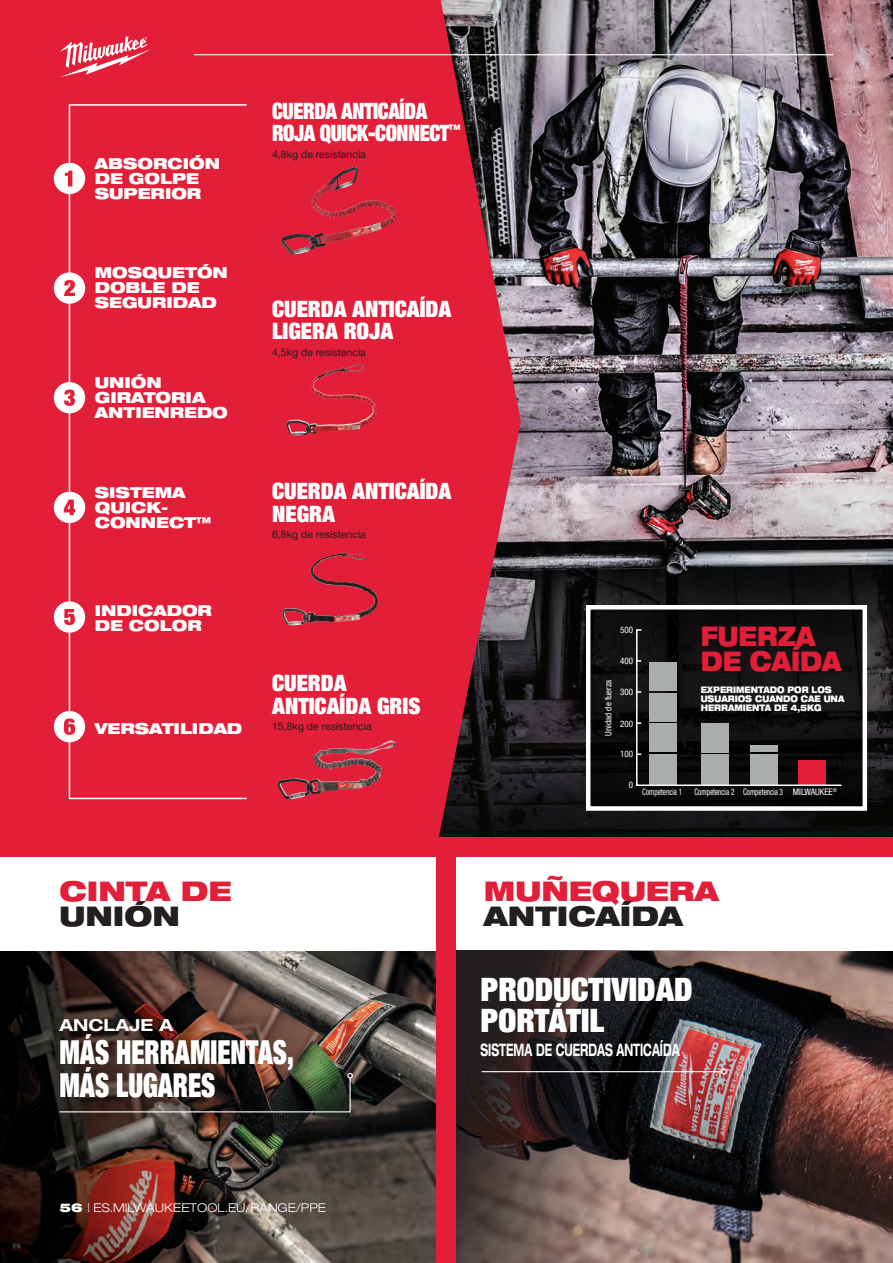
<style>
.page{position:relative;width:893px;height:1263px;background:#fff}
.page>*{position:absolute;margin:0;border:0;box-sizing:border-box;transform-origin:0 0}
.t1{font:900 condensed 33px/33.2px "Helvetica Neue LTW1 G";color:#fff;scale:.8 1}
.t2{font:900 condensed 32.25px/30.5px "Helvetica Neue LTW1 G";color:#fff}
.t3{font:900 expanded 27px "Helvetica Neue LTW1 G";color:#e21e38}
.t4{font:900 expanded 27px "Helvetica Neue LTW1 G";color:#231f20}
.t5{font:900 expanded 27px/25.5px "Helvetica Neue LTW1 G";color:#e21e38;scale:.8 1}
.t6{font:900 condensed 22.5px/22.5px "Helvetica Neue LTW1 G";color:#fff}
.t7{font:900 condensed 22.5px/22.5px "Helvetica Neue LTW1 G";letter-spacing:-.02em;color:#fff;scale:.9 1}
.t8{font:700 expanded 17.1px "Helvetica Neue LTW1 G";color:#fff;scale:.56 1}
.t9{font:700 expanded 16.5px "Helvetica Neue LTW1 G";color:#fff}
.t10{font:900 expanded 15px/15px "Helvetica Neue LTW1 G";color:#fff}
.t11{font:300 expanded 12px "Helvetica Neue LTW1 G";color:#fff}
.t12{font:10.5px "Helvetica Neue LTW1 G";color:#231f20}
.t13{font:900 expanded 9px/9px "Helvetica Neue LTW1 G";color:#fff;scale:.8 1}
.t14{font:condensed 9px "Helvetica Neue LTW1 G";color:#fff;scale:.8 1}
.t15{font:condensed 9px "Helvetica Neue LTW1 G";color:#fff}
.s1{font-weight:900}
</style>
<div class="page">
<img style="left:521px;top:0;width:372px;height:837px">
<svg style="left:0;top:0;width:521px;height:837px;background:#d5223a"></svg>
<div style="left:69px;top:104px;width:178px;height:695px;border:2px solid #fff"></div>
<svg style="left:60px;top:36px;width:91px;height:41px"></svg>
<hr style="left:194px;top:54px;width:639px;height:1px;background:#fff">
<img style="left:281px;top:167px;width:115px;height:88px">
<div style="left:0;top:837px;width:893px;height:19px;background:#e21e38"></div>
<div style="left:54px;top:163px;width:31px;height:31px;background:#fff;border-radius:50%"></div>
<svg style="left:65px;top:170px;width:7px;height:16px"></svg>
<div style="left:54px;top:492px;width:31px;height:31px;background:#fff;border-radius:50%"></div>
<svg style="left:64px;top:499px;width:11px;height:16px"></svg>
<div style="left:54px;top:272px;width:31px;height:32px;background:#fff;border-radius:50%"></div>
<svg style="left:64px;top:280px;width:11px;height:16px"></svg>
<div style="left:54px;top:382px;width:31px;height:31px;background:#fff;border-radius:50%"></div>
<svg style="left:64px;top:390px;width:11px;height:16px"></svg>
<div style="left:54px;top:711px;width:31px;height:31px;background:#fff;border-radius:50%"></div>
<svg style="left:64px;top:718px;width:11px;height:17px"></svg>
<div style="left:54px;top:601px;width:31px;height:32px;background:#fff;border-radius:50%"></div>
<svg style="left:64px;top:609px;width:11px;height:16px"></svg>
<img style="left:310px;top:365px;width:49px;height:34px">
<img style="left:310px;top:552px;width:37px;height:34px">
<img style="left:314px;top:741px;width:75px;height:28px">
<img style="left:0;top:952px;width:436px;height:311px">
<img style="left:455px;top:950px;width:438px;height:313px">
<div style="left:436px;top:837px;width:19px;height:426px;background:#e21e38"></div>
<div style="left:588px;top:607px;width:277px;height:202px;background:linear-gradient(to bottom,#131113,#080708)"></div>
<div style="left:586px;top:605px;width:281px;height:206px;border:4px solid #fff"></div>
<svg style="left:635px;top:628px;width:208px;height:159px;background:#322e2f"></svg>
<svg style="left:58px;top:1073px;width:295px;height:40px;background:#363028"></svg>
<hr style="left:482px;top:1071px;width:240px;height:1px;background:#fff">
<svg style="left:721px;top:1069px;width:6px;height:5px"></svg>
<p class="t10" style="left:95px;top:155px;width:127px">ABSORCIÓN<br>DE GOLPE<br>SUPERIOR</p>
<p class="t10" style="left:95px;top:265px;width:135px">MOSQUETÓN<br>DOBLE DE<br>SEGURIDAD</p>
<p class="t10" style="left:95px;top:374px;width:135px">UNIÓN<br>GIRATORIA<br>ANTIENREDO</p>
<p class="t10" style="left:95px;top:485px;width:118px">SISTEMA<br>QUICK-<br>CONNECT™</p>
<p class="t10" style="left:95px;top:602px;width:119px">INDICADOR<br>DE COLOR</p>
<p class="t10" style="left:95px;top:721px;width:149px">VERSATILIDAD</p>
<h3 class="t7" style="left:272px;top:99px;width:211px">CUERDA ANTICAÍDA<br>ROJA QUICK-CONNECT<sup>™</sup></h3>
<p class="t12" style="left:272px;top:147px;width:95px">4,8kg de resistencia</p>
<h3 class="t6" style="left:272px;top:297px;width:181px">CUERDA ANTICAÍDA<br>LIGERA ROJA</h3>
<p class="t12" style="left:272px;top:346px;width:95px">4,5kg de resistencia</p>
<h3 class="t6" style="left:272px;top:479px;width:181px">CUERDA ANTICAÍDA<br>NEGRA</h3>
<p class="t12" style="left:272px;top:528px;width:95px">6,8kg de resistencia</p>
<h3 class="t6" style="left:272px;top:671px;width:150px">CUERDA<br>ANTICAÍDA GRIS</h3>
<p class="t12" style="left:272px;top:720px;width:101px">15,8kg de resistencia</p>
<p class="t15" style="left:603px;top:736px;width:58px;rotate:-90deg">Unidad de fuerza</p>
<p class="t15" style="left:620px;top:624px;width:14px">500</p>
<p class="t15" style="left:620px;top:656px;width:14px">400</p>
<p class="t15" style="left:620px;top:687px;width:14px">300</p>
<p class="t15" style="left:620px;top:718px;width:14px">200</p>
<p class="t15" style="left:620px;top:749px;width:14px">100</p>
<p class="t15" style="left:629px;top:780px;width:6px">0</p>
<h3 class="t5" style="left:701px;top:622px;width:178px">FUERZA<br>DE CAÍDA</h3>
<p class="t13" style="left:701px;top:685px;width:181px">EXPERIMENTADO POR LOS<br>USUARIOS CUANDO CAE UNA<br>HERRAMIENTA DE 4,5KG</p>
<p class="t14" style="left:642px;top:786px;width:51px">Competencia 1</p>
<p class="t14" style="left:694px;top:786px;width:179px">Competencia 2 Competencia 3 MILWAUKEE<sup>®</sup></p>
<h3 class="t3" style="left:59px;top:874px;width:174px">CINTA DE</h3>
<h3 class="t4" style="left:59px;top:899px;width:122px">UNIÓN</h3>
<p class="t9" style="left:59px;top:1014px;width:115px">ANCLAJE A</p>
<h3 class="t3" style="left:484px;top:874px;width:236px">MUÑEQUERA</h3>
<h3 class="t4" style="left:484px;top:899px;width:200px">ANTICAÍDA</h3>
<h2 class="t2" style="left:480px;top:973px;width:214px">PRODUCTIVIDAD<br>PORTÁTIL</h2>
<h1 class="t1" style="left:59px;top:1034px;width:295px">MÁS HERRAMIENTAS,<br>MÁS LUGARES</h1>
<p class="t8" style="left:480px;top:1039px;width:357px">SISTEMA DE CUERDAS ANTICAÍDA</p>
<p class="t11" style="left:60px;top:1200px;width:268px"><span class="s1">56</span> | ES.MILWAUKEETOOL.EU/RANGE/PPE</p>
</div>
